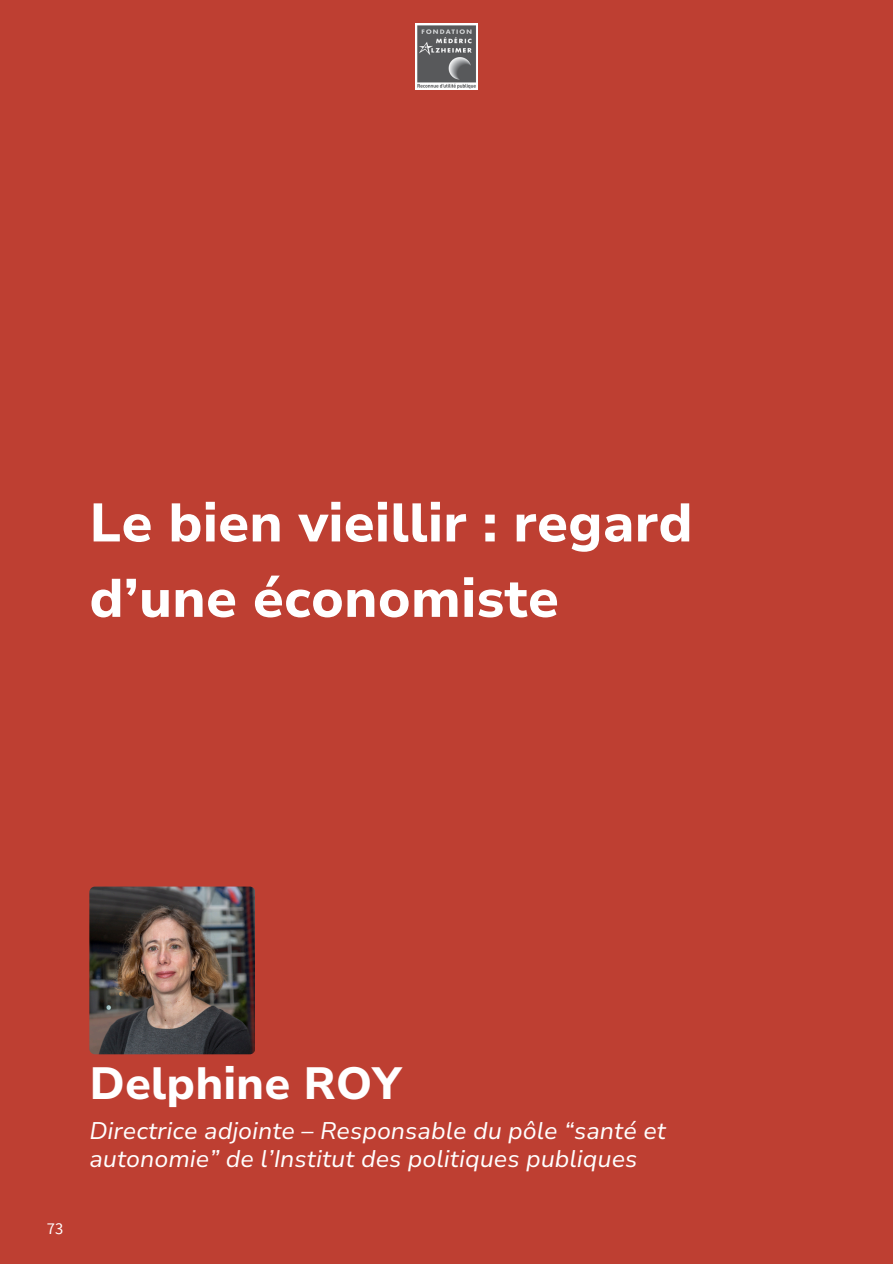
<style>
.page{position:relative;width:893px;height:1264px;background:#fff}
.page>*{position:absolute;margin:0;border:0;box-sizing:border-box;transform-origin:0 0}
.t1{font:800 54px/75.3px "Nunito Sans 10 pt";color:#fff}
.t2{font:800 45px "Nunito Sans 10 pt";color:#fff}
.t3{font:italic 24px/28.2px "Nunito Sans 10 pt";color:#fff}
.t4{font:16.5px "Source Sans Pro";color:#fff}
</style>
<div class="page">
<div style="left:0;top:0;width:892px;height:1263px;background:#be3f32"></div>
<img style="left:89px;top:886px;width:166px;height:168px;border-radius:6px">
<img style="left:416px;top:23px;width:61px;height:67px">
<p class="t1" style="left:89px;top:486px;width:605px">Le bien vieillir : regard d’une économiste</p>
<p class="t4" style="left:47px;top:1217px;width:18px">73</p>
<p class="t2" style="left:89px;top:1053px;width:314px">Delphine ROY</p>
<h1 class="t3" style="left:89px;top:1117px;width:578px">Directrice adjointe – Responsable du pôle “santé et autonomie” de l’Institut des politiques publiques</h1>
</div>
